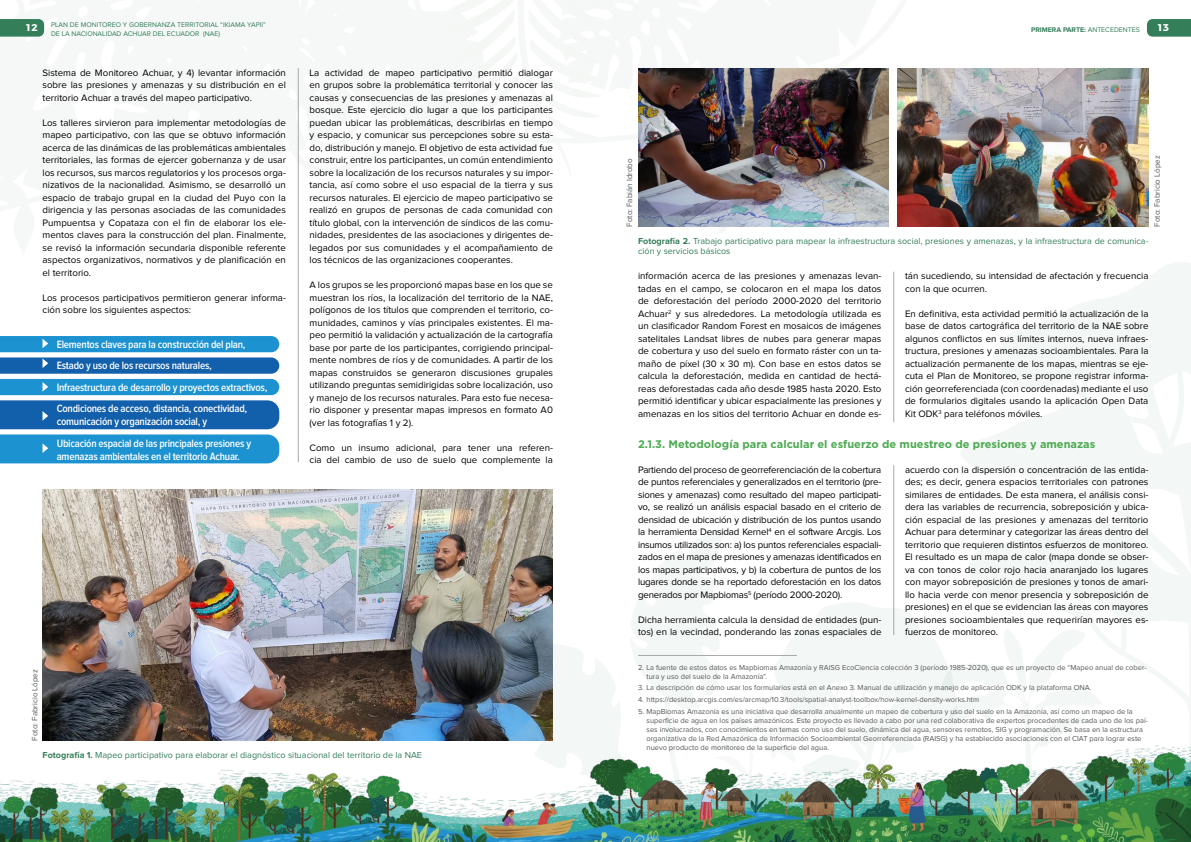
<style>
.page{position:relative;width:1191px;height:842px;background:#fff}
.page>*{position:absolute;margin:0;border:0;box-sizing:border-box;transform-origin:0 0}
.t1{font:600 11px/21.5px "Proxima Nova Cond";letter-spacing:-.02em;color:#fff}
.t2{font:700 11px "Gotham";color:#4caa51}
.t3{font:700 10px "Argentum Sans";color:#fff}
.t4{font:9.7px/12.5px "Proxima Nova";color:#000;text-align:justify}
.t5{font:9px/10.8px "Proxima Nova";color:#347e5a}
.t6{font:8px "Proxima Nova";color:#58595b}
.t7{font:7.5px/9px "Proxima Nova";color:#58595b}
.t8{font:7px/8.4px "Proxima Nova";color:#347e5a}
.t9{font:700 7px "Proxima Nova";color:#347e5a}
.s1{font-weight:400}
.s2{font-weight:700}
</style>
<div class="page">
<img style="left:0;top:687px;width:470px;height:155px">
<svg style="left:961px;top:262px;width:230px;height:580px;fill:#f3f7f5"></svg>
<img style="left:799px;top:602px;width:143px;height:240px">
<svg style="left:942px;top:628px;width:160px;height:214px"></svg>
<img style="left:470px;top:644px;width:160px;height:198px">
<svg style="left:630px;top:527px;width:169px;height:315px"></svg>
<hr style="left:298px;top:68px;width:1px;height:394px;background:#a7a9ac">
<hr style="left:893px;top:272px;width:1px;height:150px;background:#a7a9ac">
<img style="left:43px;top:489px;width:510px;height:251px">
<img style="left:897px;top:68px;width:251px;height:159px">
<svg style="left:0;top:336px;width:279px;height:127px;background:#3f92cb"></svg>
<hr style="left:893px;top:465px;width:1px;height:170px;background:#a7a9ac">
<hr style="left:638px;top:655px;width:159px;height:1px;background:#a7a9ac">
<svg style="left:0;top:19px;width:888px;height:216px"></svg>
<svg style="left:1147px;top:19px;width:44px;height:18px"></svg>
<p class="t8" style="left:51px;top:21px;width:216px">PLAN DE MONITOREO Y GOBERNANZA TERRITORIAL “IKIAMA YAPII”<br>DE LA NACIONALIDAD ACHUAR DEL ECUADOR (NAE)</p>
<p class="t3" style="left:25px;top:19px;width:14px">12</p>
<p class="t9" style="left:1031px;top:26px;width:110px">PRIMERA PARTE: <span class="s1">ANTECEDENTES</span></p>
<p class="t3" style="left:1156px;top:19px;width:14px">13</p>
<p class="t4" style="left:43px;top:67px;width:245px">Sistema de Monitoreo Achuar, y 4) levantar información sobre las presiones y amenazas y su distribución en el territorio Achuar a través del mapeo participativo.</p>
<p class="t4" style="left:43px;top:117px;width:245px">Los talleres sirvieron para implementar metodologías de mapeo participativo, con las que se obtuvo información acerca de las dinámicas de las problemáticas ambientales territoriales, las formas de ejercer gobernanza y de usar los recursos, sus marcos regulatorios y los procesos orga&shy;nizativos de la nacionalidad. Asimismo, se desarrolló un espacio de trabajo grupal en la ciudad del Puyo con la dirigencia y las personas asociadas de las comunidades Pumpuentsa y Copataza con el fin de elaborar los ele&shy;mentos claves para la construcción del plan. Finalmente, se revisó la información secundaria disponible referente aspectos organizativos, normativos y de planificación en el territorio.</p>
<p class="t4" style="left:43px;top:292px;width:245px">Los procesos participativos permitieron generar informa&shy;ción sobre los siguientes aspectos:</p>
<p class="t1" style="left:57px;top:334px;width:212px">Elementos claves para la construcción del plan, Estado y uso de los recursos naturales, Infraestructura de desarrollo y proyectos extractivos, Condiciones de acceso, distancia, conectividad,</p>
<p class="t1" style="left:57px;top:411px;width:196px">comunicación y organización social, y<br>Ubicación espacial de las principales presiones y</p>
<p class="t1" style="left:57px;top:446px;width:185px">amenazas ambientales en el territorio Achuar.</p>
<p class="t4" style="left:309px;top:67px;width:245px">La actividad de mapeo participativo permitió dialogar en grupos sobre la problemática territorial y conocer las causas y consecuencias de las presiones y amenazas al bosque. Este ejercicio dio lugar a que los participantes puedan ubicar las problemáticas, describirlas en tiempo y espacio, y comunicar sus percepciones sobre su esta&shy;do, distribución y manejo. El objetivo de esta actividad fue construir, entre los participantes, un común entendimiento sobre la localización de los recursos naturales y su impor&shy;tancia, así como sobre el uso espacial de la tierra y sus recursos naturales. El ejercicio de mapeo participativo se realizó en grupos de personas de cada comunidad con título global, con la intervención de síndicos de las comu&shy;nidades, presidentes de las asociaciones y dirigentes de&shy;legados por sus comunidades y el acompañamiento de los técnicos de las organizaciones cooperantes.</p>
<p class="t4" style="left:309px;top:279px;width:245px">A los grupos se les proporcionó mapas base en los que se muestran los ríos, la localización del territorio de la NAE, polígonos de los títulos que comprenden el territorio, co&shy;munidades, caminos y vías principales existentes. El ma&shy;peo permitió la validación y actualización de la cartografía base por parte de los participantes, corrigiendo principal&shy;mente nombres de ríos y de comunidades. A partir de los mapas construidos se generaron discusiones grupales utilizando preguntas semidirigidas sobre localización, uso y manejo de los recursos naturales. Para esto fue necesa&shy;rio disponer y presentar mapas impresos en formato A0 (ver las fotografías 1 y 2).</p>
<p class="t4" style="left:309px;top:442px;width:245px">Como un insumo adicional, para tener una referen&shy;cia del cambio de uso de suelo que complemente la</p>
<p class="t6" style="left:31px;top:740px;width:73px;rotate:-90deg">Foto: Fabricio López</p>
<p class="t5" style="left:43px;top:750px;width:381px"><span class="s2">Fotografía 1.</span> Mapeo participativo para elaborar el diagnóstico situacional del territorio de la NAE</p>
<p class="t6" style="left:626px;top:227px;width:70px;rotate:-90deg">Foto: Fabián Idrobo</p>
<p class="t6" style="left:1153px;top:227px;width:73px;rotate:-90deg">Foto: Fabricio López</p>
<p class="t5" style="left:638px;top:236px;width:512px"><span class="s2">Fotografía 2.</span> Trabajo participativo para mapear la infraestructura social, presiones y amenazas, y la infraestructura de comunica&shy;ción y servicios básicos</p>
<p class="t4" style="left:638px;top:270px;width:245px">información acerca de las presiones y amenazas levan&shy;tadas en el campo, se colocaron en el mapa los datos de deforestación del período 2000-2020 del territorio Achuar<sup>2</sup> y sus alrededores. La metodología utilizada es un clasificador Random Forest en mosaicos de imágenes satelitales Landsat libres de nubes para generar mapas de cobertura y uso del suelo en formato ráster con un ta&shy;maño de píxel (30 x 30 m). Con base en estos datos se calcula la deforestación, medida en cantidad de hectá&shy;reas deforestadas cada año desde 1985 hasta 2020. Esto permitió identificar y ubicar espacialmente las presiones y amenazas en los sitios del territorio Achuar en donde es-</p>
<p class="t4" style="left:905px;top:270px;width:245px">tán sucediendo, su intensidad de afectación y frecuencia con la que ocurren.</p>
<p class="t4" style="left:905px;top:308px;width:245px">En definitiva, esta actividad permitió la actualización de la base de datos cartográfica del territorio de la NAE sobre algunos conflictos en sus límites internos, nueva infraes&shy;tructura, presiones y amenazas socioambientales. Para la actualización permanente de los mapas, mientras se eje&shy;cuta el Plan de Monitoreo, se propone registrar informa&shy;ción georreferenciada (con coordenadas) mediante el uso de formularios digitales usando la aplicación Open Data Kit ODK<sup>3</sup> para teléfonos móviles.</p>
<p class="t2" style="left:638px;top:436px;width:459px">2.1.3. Metodología para calcular el esfuerzo de muestreo de presiones y amenazas</p>
<p class="t4" style="left:638px;top:464px;width:245px">Partiendo del proceso de georreferenciación de la cobertura de puntos referenciales y generalizados en el territorio (pre&shy;siones y amenazas) como resultado del mapeo participati&shy;vo, se realizó un análisis espacial basado en el criterio de densidad de ubicación y distribución de los puntos usando la herramienta Densidad Kernel<sup>4</sup> en el software Arcgis. Los insumos utilizados son: a) los puntos referenciales espaciali&shy;zados en el mapa de presiones y amenazas identificados en los mapas participativos, y b) la cobertura de puntos de los lugares donde se ha reportado deforestación en los datos generados por Mapbiomas<sup>5</sup> (período 2000-2020).</p>
<p class="t4" style="left:638px;top:614px;width:245px">Dicha herramienta calcula la densidad de entidades (pun&shy;tos) en la vecindad, ponderando las zonas espaciales de</p>
<p class="t4" style="left:905px;top:464px;width:245px">acuerdo con la dispersión o concentración de las entida&shy;des; es decir, genera espacios territoriales con patrones similares de entidades. De esta manera, el análisis consi&shy;dera las variables de recurrencia, sobreposición y ubica&shy;ción espacial de las presiones y amenazas del territorio Achuar para determinar y categorizar las áreas dentro del territorio que requieren distintos esfuerzos de monitoreo.<br>El resultado es un mapa de calor (mapa donde se obser&shy;va con tonos de color rojo hacia anaranjado los lugares con mayor sobreposición de presiones y tonos de amari&shy;llo hacia verde con menor presencia y sobreposición de presiones) en el que se evidencian las áreas con mayores presiones socioambientales que requerirían mayores es&shy;fuerzos de monitoreo.</p>
<p class="t7" style="left:646px;top:663px;width:502px;text-indent:-9px">2. La fuente de estos datos es Mapbiomas Amazonía y RAISG EcoCiencia colección 3 (período 1985-2020), que es un proyecto de “Mapeo anual de cober&shy;tura y uso del suelo de la Amazonía”.</p>
<p class="t7" style="left:638px;top:684px;width:455px">3. La descripción de cómo usar los formularios está en el Anexo 3. Manual de utilización y manejo de aplicación ODK y la plataforma ONA.</p>
<p class="t7" style="left:638px;top:696px;width:343px">4. https://desktop.arcgis.com/es/arcmap/10.3/tools/spatial-analyst-toolbox/how-kernel-density-works.htm</p>
<p class="t7" style="left:646px;top:707px;width:503px;text-indent:-9px">5. MapBiomas Amazonía es una iniciativa que desarrolla anualmente un mapeo de cobertura y uso del suelo en la Amazonía, así como un mapeo de la superficie de agua en los países amazónicos. Este proyecto es llevado a cabo por una red colaborativa de expertos procedentes de cada uno de los paí&shy;ses involucrados, con conocimientos en temas como uso del suelo, dinámica del agua, sensores remotos, SIG y programación. Se basa en la estructura organizativa de la Red Amazónica de Información Socioambiental Georreferenciada (RAISG) y ha establecido asociaciones con el CIAT para lograr este nuevo producto de monitoreo de la superficie del agua.</p>
</div>
